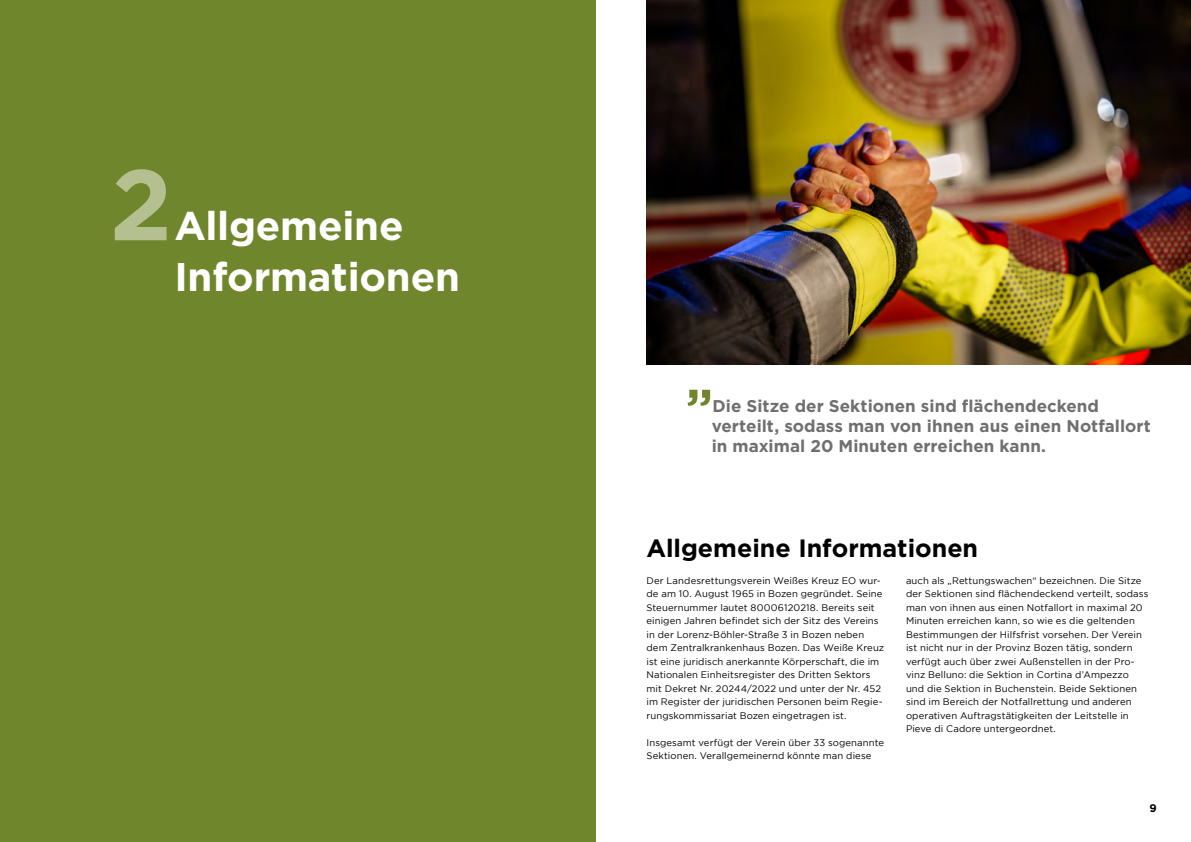
<style>
.page{position:relative;width:1191px;height:842px;background:#fff}
.page>*{position:absolute;margin:0;border:0;box-sizing:border-box;transform-origin:0 0}
.t1{font:700 100px "Gotham";color:#b4c090}
.t2{font:700 50px "Gotham";color:#70862d}
.t3{font:700 40px/51px "Gotham";letter-spacing:-.005em;color:#fff}
.t4{font:700 25px "Gotham";color:#000}
.t5{font:700 17px/20px "Gotham";color:#706f6f}
.t6{font:700 11px "Gotham";color:#000}
.t7{font:9.5px/13.5px "Gotham";letter-spacing:.01em;color:#000}
</style>
<div class="page">
<div style="left:0;top:0;width:595px;height:842px;background:#70862d"></div>
<img style="left:646px;top:0;width:545px;height:364px">
<h1 class="t1" style="left:110px;top:147px;width:64px">2</h1>
<h3 class="t3" style="left:174px;top:200px;width:287px">Allgemeine<br>Informationen</h3>
<h2 class="t2" style="left:686px;top:351px;width:28px">„</h2>
<h3 class="t5" style="left:712px;top:395px;width:440px">Die Sitze der Sektionen sind flächendeckend verteilt, sodass man von ihnen aus einen Notfallort in maximal 20 Minuten erreichen kann.</h3>
<h3 class="t4" style="left:646px;top:534px;width:333px">Allgemeine Informationen</h3>
<p class="t7" style="left:906px;top:574px;width:244px">auch als „Rettungswachen“ bezeichnen. Die Sitze der Sektionen sind flächendeckend verteilt, sodass man von ihnen aus einen Notfallort in maximal 20<br>Minuten erreichen kann, so wie es die geltenden Bestimmungen der Hilfsfrist vorsehen. Der Verein ist nicht nur in der Provinz Bozen tätig, sondern verfügt auch über zwei Außenstellen in der Pro&shy;vinz Belluno: die Sektion in Cortina d’Ampezzo und die Sektion in Buchenstein. Beide Sektionen sind im Bereich der Notfallrettung und anderen operativen Auftragstätigkeiten der Leitstelle in Pieve di Cadore untergeordnet.</p>
<p class="t7" style="left:646px;top:574px;width:239px">Der Landesrettungsverein Weißes Kreuz EO wur&shy;de am 10. August 1965 in Bozen gegründet. Seine Steuernummer lautet 80006120218. Bereits seit einigen Jahren befindet sich der Sitz des Vereins in der Lorenz-Böhler-Straße 3 in Bozen neben dem Zentralkrankenhaus Bozen. Das Weiße Kreuz ist eine juridisch anerkannte Körperschaft, die im Nationalen Einheitsregister des Dritten Sektors mit Dekret Nr. 20244/2022 und unter der Nr. 452 im Register der juridischen Personen beim Regie&shy;rungskommissariat Bozen eingetragen ist.</p>
<p class="t7" style="left:646px;top:736px;width:239px">Insgesamt verfügt der Verein über 33 sogenannte<br>Sektionen. Verallgemeinernd könnte man diese</p>
<p class="t6" style="left:1149px;top:801px;width:9px">9</p>
</div>
